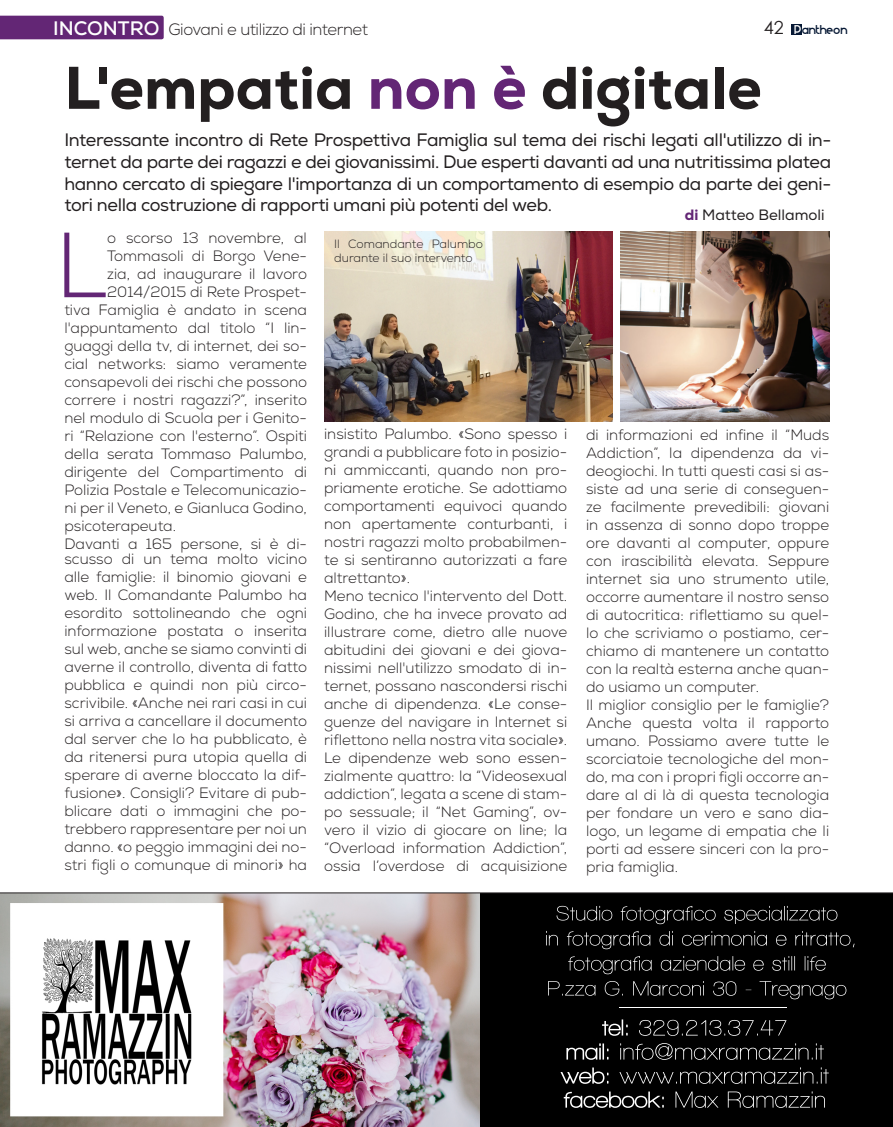
<style>
.page{position:relative;width:893px;height:1127px;background:#fff}
.page>*{position:absolute;margin:0;border:0;box-sizing:border-box;transform-origin:0 0}
.t1{font:300 92.25px "Nexa";color:#632675}
.t2{font:800 60px "Nexa";color:#231f20}
.t3{font:18px/21.6px "Nexa";letter-spacing:-.02em;color:#231f20;text-align:justify}
.t4{font:300 16.5px "Nexa";letter-spacing:-.025em;color:#231f20}
.t5{font:300 15px/18px "Nexa";color:#231f20}
.t6{font:15px "Nexa";color:#231f20}
.t7{font:300 12px/14.4px "Nexa";color:#231f20}
.t8{font:9px "Neues Bauen Demo";letter-spacing:-.025em;color:#061834}
.s1{font-weight:700;font-size:19.5px;color:#fff}
.s2{font-family:"Century Gothic";font-size:18px;color:#231f20}
.s3{color:#fff}
.s4{color:#632675}
.s5{font-weight:800;color:#632675}
</style>
<div class="page">
<div style="left:792px;top:24px;width:10px;height:10px;background:#061834"></div>
<img style="left:0;top:893px;width:481px;height:234px">
<img style="left:481px;top:893px;width:411px;height:234px">
<img style="left:622px;top:1019px;width:118px;height:17px">
<img style="left:619px;top:1007px;width:168px;height:1px">
<img style="left:557px;top:906px;width:280px;height:15px">
<hr style="left:0;top:892px;width:892px;height:1px;background:#231f20">
<div style="left:0;top:16px;width:164px;height:23px;background:#632675"></div>
<img style="left:324px;top:232px;width:288px;height:189px">
<img style="left:621px;top:232px;width:208px;height:189px">
<p class="t4" style="left:53px;top:19px;width:316px"><span class="s1">INCONTRO</span> Giovani e utilizzo di internet</p>
<p class="t8" style="left:764px;top:25px;width:85px"><span class="s2">42</span> <span class="s3">P</span>antheon</p>
<h2 class="t2" style="left:64px;top:50px;width:699px">L'empatia <span class="s4">non è</span> digitale</h2>
<p class="t3" style="left:64px;top:130px;width:768px">Interessante incontro di Rete Prospettiva Famiglia sul tema dei rischi legati all'utilizzo di in&shy;ternet da parte dei ragazzi e dei giovanissimi. Due esperti davanti ad una nutritissima platea hanno cercato di spiegare l'importanza di un comportamento di esempio da parte dei geni&shy;tori nella costruzione di rapporti umani più potenti del web.</p>
<h1 class="t1" style="left:55px;top:211px;width:54px">L</h1>
<p class="t5" style="left:107px;top:229px;width:201px">o scorso 13 novembre, al</p>
<p class="t6" style="left:685px;top:206px;width:141px"><span class="s5">di</span> Matteo Bellamoli</p>
<p class="t7" style="left:334px;top:237px;width:150px">Il Comandante Palumbo durante il suo intervento</p>
<p class="t5" style="left:107px;top:247px;width:201px">Tommasoli di Borgo Vene-</p>
<p class="t5" style="left:107px;top:265px;width:201px">zia, ad inaugurare il lavoro</p>
<p class="t5" style="left:107px;top:283px;width:201px">2014/2015 di Rete Prospet-</p>
<p class="t5" style="left:64px;top:301px;width:244px">tiva Famiglia è andato in scena</p>
<p class="t5" style="left:64px;top:319px;width:244px">l'appuntamento dal titolo “I lin-</p>
<p class="t5" style="left:64px;top:337px;width:244px">guaggi della tv, di internet, dei so-</p>
<p class="t5" style="left:64px;top:355px;width:244px">cial networks: siamo veramente</p>
<p class="t5" style="left:64px;top:373px;width:244px">consapevoli dei rischi che possono</p>
<p class="t5" style="left:64px;top:391px;width:244px">correre i nostri ragazzi?”, inserito</p>
<p class="t5" style="left:64px;top:409px;width:244px">nel modulo di Scuola per i Genito-</p>
<p class="t5" style="left:64px;top:427px;width:244px">ri “Relazione con l'esterno”. Ospiti</p>
<p class="t5" style="left:64px;top:445px;width:244px">della serata Tommaso Palumbo,</p>
<p class="t5" style="left:64px;top:463px;width:244px">dirigente del Compartimento di</p>
<p class="t5" style="left:64px;top:481px;width:244px">Polizia Postale e Telecomunicazio-</p>
<p class="t5" style="left:64px;top:499px;width:244px">ni per il Veneto, e Gianluca Godino,</p>
<p class="t5" style="left:64px;top:517px;width:113px">psicoterapeuta.</p>
<p class="t5" style="left:64px;top:535px;width:244px">Davanti a 165 persone, si è di-</p>
<p class="t5" style="left:64px;top:550px;width:244px;text-align:justify">scusso di un tema molto vicino alle famiglie: il binomio giovani e web. Il Comandante Palumbo ha esordito sottolineando che ogni informazione postata o inserita sul web, anche se siamo convinti di averne il controllo, diventa di fatto pubblica e quindi non più circo&shy;scrivibile. «Anche nei rari casi in cui si arriva a cancellare il documento dal server che lo ha pubblicato, è da ritenersi pura utopia quella di sperare di averne bloccato la dif&shy;fusione». Consigli? Evitare di pub&shy;blicare dati o immagini che po&shy;trebbero rappresentare per noi un danno. «o peggio immagini dei no&shy;stri figli o comunque di minori» ha</p>
<p class="t5" style="left:324px;top:425px;width:245px">insistito Palumbo. «Sono spesso i grandi a pubblicare foto in posizio&shy;ni ammiccanti, quando non pro&shy;priamente erotiche. Se adottiamo comportamenti equivoci quando non apertamente conturbanti, i nostri ragazzi molto probabilmen&shy;te si sentiranno autorizzati a fare altrettanto».<br>Meno tecnico l'intervento del Dott.<br>Godino, che ha invece provato ad illustrare come, dietro alle nuove abitudini dei giovani e dei giova&shy;nissimi nell'utilizzo smodato di in&shy;ternet, possano nascondersi rischi anche di dipendenza. «Le conse&shy;guenze del navigare in Internet si riflettono nella nostra vita sociale».<br>Le dipendenze web sono essen&shy;zialmente quattro: la “Videosexual addiction”, legata a scene di stam&shy;po sessuale; il “Net Gaming”, ov&shy;vero il vizio di giocare on line; la “Overload information Addiction”, ossia l’overdose di acquisizione</p>
<p class="t5" style="left:586px;top:426px;width:245px">di informazioni ed infine il “Muds<br>Addiction”, la dipendenza da vi&shy;deogiochi. In tutti questi casi si as&shy;siste ad una serie di conseguen&shy;ze facilmente prevedibili: giovani in assenza di sonno dopo troppe ore davanti al computer, oppure con irascibilità elevata. Seppure internet sia uno strumento utile, occorre aumentare il nostro senso di autocritica: riflettiamo su quel&shy;lo che scriviamo o postiamo, cer&shy;chiamo di mantenere un contatto con la realtà esterna anche quan&shy;do usiamo un computer.<br>Il miglior consiglio per le famiglie?<br>Anche questa volta il rapporto umano. Possiamo avere tutte le scorciatoie tecnologiche del mon&shy;do, ma con i propri figli occorre an&shy;dare al di là di questa tecnologia per fondare un vero e sano dia&shy;logo, un legame di empatia che li porti ad essere sinceri con la pro&shy;pria famiglia.</p>
</div>
